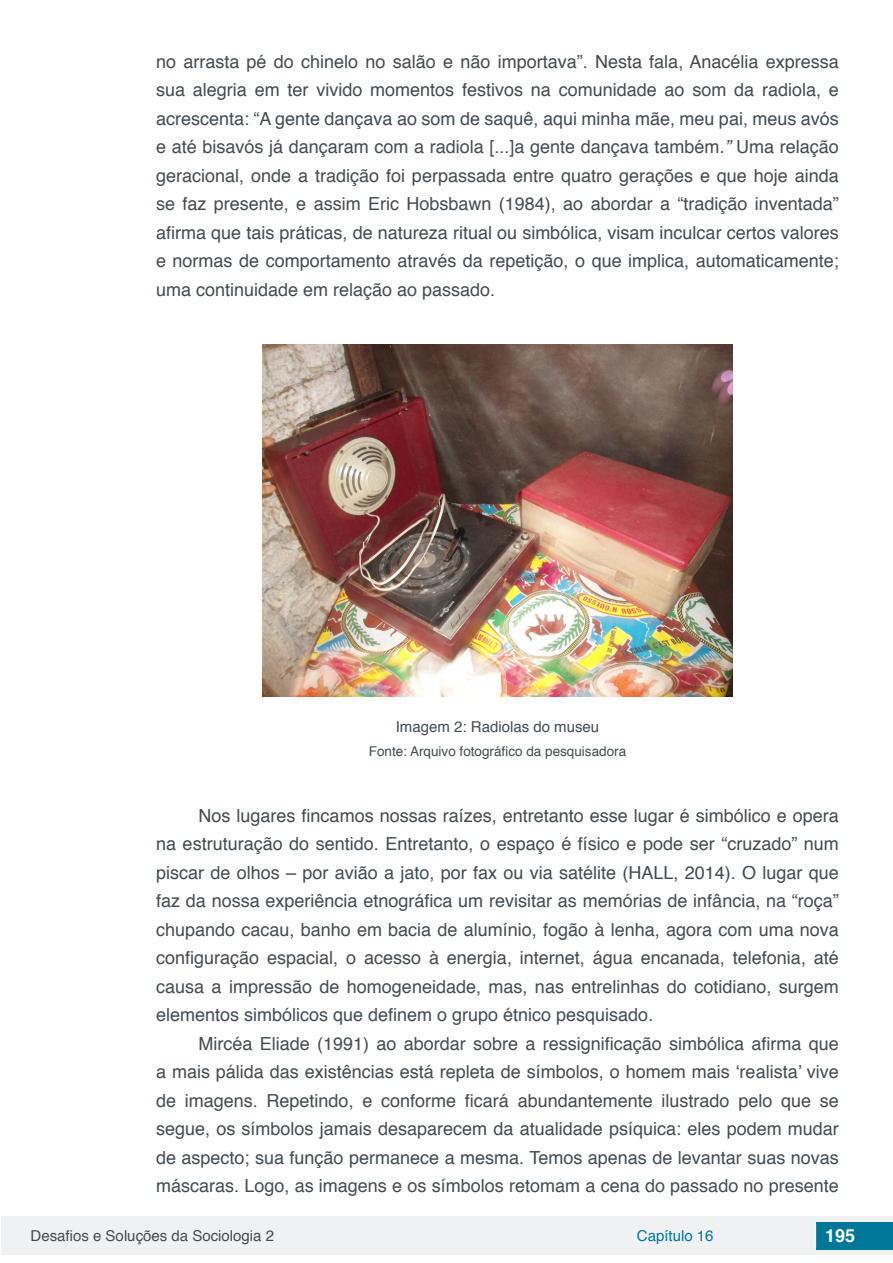
<style>
.page{position:relative;width:893px;height:1263px;background:#fff}
.page>*{position:absolute;margin:0;border:0;box-sizing:border-box;transform-origin:0 0}
.txt{font:18px/28.5px "Helvetica";color:#434c52;text-align:justify}
.t1{font:700 18px "Helvetica";color:#fff}
.info_tab_gra_imag{font:15px "Helvetica";color:#434c52}
.t2{font:15px "Helvetica";color:#007699}
.fonte_tab_gra_imag{font:13.5px "Helvetica";color:#434c52}
.s1{font-style:italic}
</style>
<div class="page">
<div style="left:1px;top:1216px;width:891px;height:38px;background:#f0f1f2"></div>
<div style="left:816px;top:1222px;width:77px;height:27px;background:#007699"></div>
<svg style="left:815px;top:1224px;width:1px;height:24px"></svg>
<img style="left:263px;top:344px;width:469px;height:353px">
<p class="txt" style="left:156px;top:47px;width:684px">no arrasta pé do chinelo no salão e não importava”. Nesta fala, Anacélia expressa sua alegria em ter vivido momentos festivos na comunidade ao som da radiola, e acrescenta: “A gente dançava ao som de saquê, aqui minha mãe, meu pai, meus avós e até bisavós já dançaram com a radiola [...]a gente dançava também<span class="s1">.”</span> Uma relação geracional, onde a tradição foi perpassada entre quatro gerações e que hoje ainda se faz presente, e assim Eric Hobsbawn (1984), ao abordar a “tradição inventada” afirma que tais práticas, de natureza ritual ou simbólica, visam inculcar certos valores e normas de comportamento através da repetição, o que implica, automaticamente; uma continuidade em relação ao passado.</p>
<p class="info_tab_gra_imag" style="left:396px;top:715px;width:205px">Imagem 2: Radiolas do museu</p>
<p class="fonte_tab_gra_imag" style="left:369px;top:741px;width:259px">Fonte: Arquivo fotográfico da pesquisadora</p>
<p class="txt" style="left:156px;top:802px;width:684px;text-indent:43px">Nos lugares fincamos nossas raízes, entretanto esse lugar é simbólico e opera na estruturação do sentido. Entretanto, o espaço é físico e pode ser “cruzado” num piscar de olhos – por avião a jato, por fax ou via satélite (HALL, 2014). O lugar que faz da nossa experiência etnográfica um revisitar as memórias de infância, na “roça” chupando cacau, banho em bacia de alumínio, fogão à lenha, agora com uma nova configuração espacial, o acesso à energia, internet, água encanada, telefonia, até causa a impressão de homogeneidade, mas, nas entrelinhas do cotidiano, surgem elementos simbólicos que definem o grupo étnico pesquisado.</p>
<p class="txt" style="left:156px;top:1030px;width:684px;text-indent:43px">Mircéa Eliade (1991) ao abordar sobre a ressignificação simbólica afirma que a mais pálida das existências está repleta de símbolos, o homem mais ‘realista’ vive de imagens. Repetindo, e conforme ficará abundantemente ilustrado pelo que se segue, os símbolos jamais desaparecem da atualidade psíquica: eles podem mudar de aspecto; sua função permanece a mesma. Temos apenas de levantar suas novas máscaras. Logo, as imagens e os símbolos retomam a cena do passado no presente</p>
<p class="info_tab_gra_imag" style="left:31px;top:1224px;width:245px">Desafios e Soluções da Sociologia 2</p>
<p class="t2" style="left:637px;top:1224px;width:78px">Capítulo 16</p>
<p class="t1" style="left:825px;top:1221px;width:32px">195</p>
</div>
